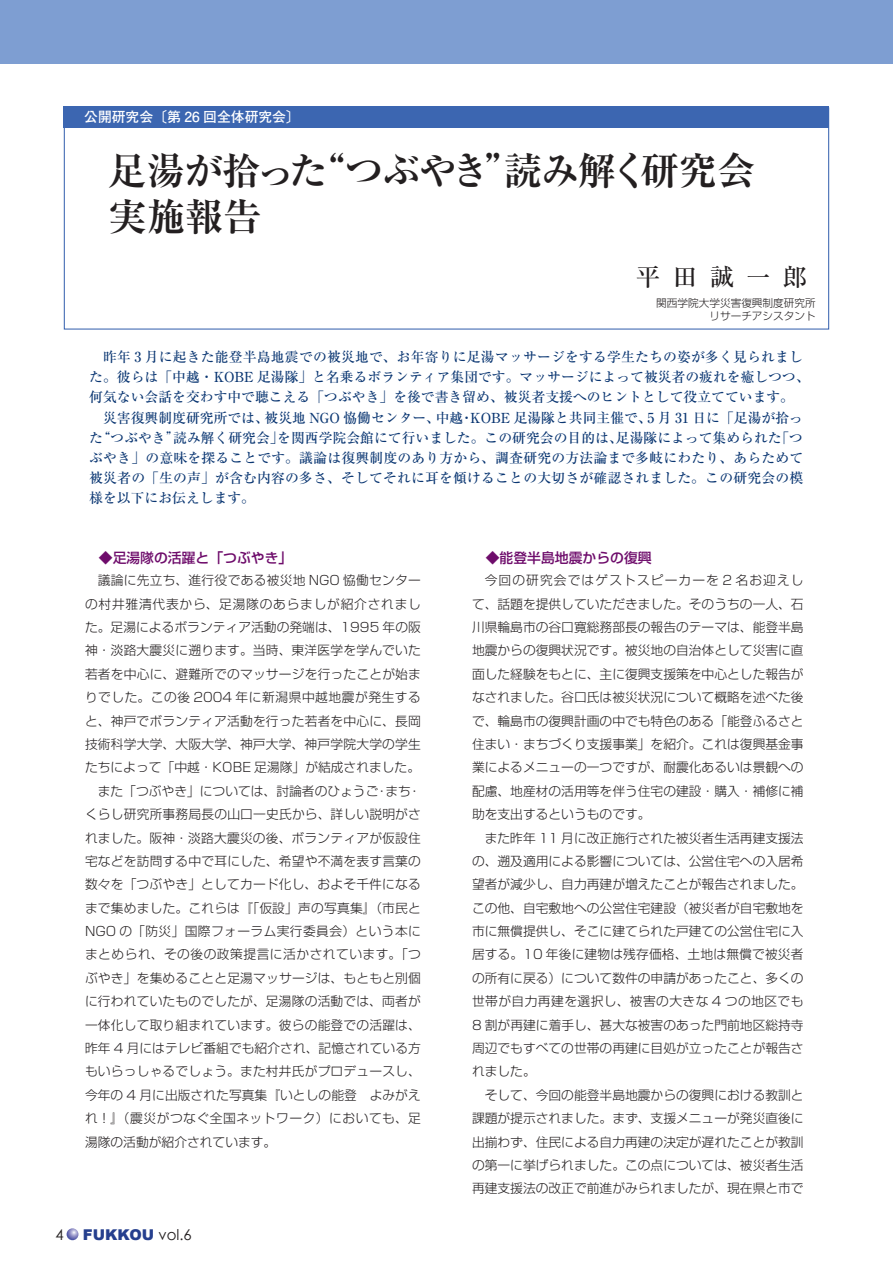
<style>
.page{position:relative;width:893px;height:1263px;background:#fff}
.page>*{position:absolute;margin:0;border:0;box-sizing:border-box;transform-origin:0 0}
.t1{font:700 38.25px/45.8px "Ryumin Pro";letter-spacing:-.03em;color:#231f20}
.t2{font:500 24.45px "Ryumin Pro";letter-spacing:.5em;color:#231f20}
.t3{font:900 14.85px "Arial";color:#253f8e}
.t4{font:14.85px "Century Gothic";color:#231f20}
.t5{font:500 13.8px/20.2px "Ryumin Pro";color:#0a3672}
.t6{font:500 13.8px "Shin Go Pro";color:#6e0c6b}
.t7{font:700 13.8px "Futo Go B101 Pro";color:#fff}
.t8{font:300 12.75px/23.4px "Shin Go Pro";letter-spacing:.015em;color:#231f20;text-align:justify}
.t9{font:300 12.75px "Shin Go Pro";letter-spacing:.04em;color:#231f20}
.t10{font:300 12.75px "Shin Go Pro";letter-spacing:.06em;color:#231f20}
.t11{font:300 10.65px/13.8px "Shin Go Pro";color:#231f20;text-align:right}
.s1{font-family:"Century Gothic";font-weight:400;color:#231f20}
</style>
<div class="page">
<div style="left:0;top:0;width:893px;height:64px;background:#7e9ed2"></div>
<div style="left:64px;top:106px;width:765px;height:22px;background:#3c66b1"></div>
<svg style="left:67px;top:1228px;width:11px;height:12px"></svg>
<p class="t7" style="left:84px;top:106px;width:224px">公開研究会〔第 26 回全体研究会〕　</p>
<h1 class="t1" style="left:108px;top:146px;width:648px">足湯が拾った“つぶやき”読み解く研究会実施報告</h1>
<h2 class="t2" style="left:636px;top:258px;width:173px">平田誠一郎</h2>
<p class="t11" style="left:656px;top:294px;width:161px">関西学院大学災害復興制度研究所リサーチアシスタント</p>
<p class="t5" style="left:89px;top:346px;width:722px;text-indent:14px">昨年 3 月に起きた能登半島地震での被災地で、お年寄りに足湯マッサージをする学生たちの姿が多く見られました。彼らは「中越・KOBE 足湯隊」と名乗るボランティア集団です。マッサージによって被災者の疲れを癒しつつ、何気ない会話を交わす中で聴こえる「つぶやき」を後で書き留め、被災者支援へのヒントとして役立てています。</p>
<p class="t5" style="left:89px;top:406px;width:715px;text-align:justify;text-indent:14px">災害復興制度研究所では、被災地 NGO 恊働センター、中越・KOBE 足湯隊と共同主催で、5 月 31 日に「足湯が拾った“つぶやき”読み解く研究会」を関西学院会館にて行いました。この研究会の目的は、足湯隊によって集められた「つぶやき」の意味を探ることです。議論は復興制度のあり方から、調査研究の方法論まで多岐にわたり、あらためて被災者の「生の声」が含む内容の多さ、そしてそれに耳を傾けることの大切さが確認されました。この研究会の模様を以下にお伝えします。</p>
<p class="t6" style="left:99px;top:546px;width:195px">◆足湯隊の活躍と「つぶやき」</p>
<p class="t8" style="left:98px;top:567px;width:325px">議論に先立ち、進行役である被災地 NGO 恊働センター</p>
<p class="t10" style="left:85px;top:593px;width:337px">の村井雅清代表から、足湯隊のあらましが紹介されまし</p>
<p class="t8" style="left:85px;top:614px;width:337px">た。足湯によるボランティア活動の発端は、1995 年の阪</p>
<p class="t8" style="left:85px;top:637px;width:337px">神・淡路大震災に遡ります。当時、東洋医学を学んでいた</p>
<p class="t8" style="left:85px;top:661px;width:337px">若者を中心に、避難所でのマッサージを行ったことが始ま</p>
<p class="t9" style="left:85px;top:687px;width:337px">りでした。この後 2004 年に新潟県中越地震が発生する</p>
<p class="t8" style="left:85px;top:707px;width:337px">と、神戸でボランティア活動を行った若者を中心に、長岡</p>
<p class="t8" style="left:85px;top:731px;width:337px">技術科学大学、大阪大学、神戸大学、神戸学院大学の学生</p>
<p class="t8" style="left:85px;top:754px;width:337px">たちによって「中越・KOBE 足湯隊」が結成されました。</p>
<p class="t8" style="left:98px;top:778px;width:325px">また「つぶやき」については、討論者のひょうご・まち・</p>
<p class="t8" style="left:85px;top:801px;width:337px">くらし研究所事務局長の山口一史氏から、詳しい説明がさ</p>
<p class="t8" style="left:85px;top:824px;width:337px">れました。阪神・淡路大震災の後、ボランティアが仮設住</p>
<p class="t8" style="left:85px;top:848px;width:337px">宅などを訪問する中で耳にした、希望や不満を表す言葉の</p>
<p class="t8" style="left:85px;top:871px;width:337px">数々を「つぶやき」としてカード化し、およそ千件になる</p>
<p class="t8" style="left:85px;top:894px;width:337px">まで集めました。これらは『「仮設」声の写真集』（市民と</p>
<p class="t8" style="left:85px;top:918px;width:337px">NGO の「防災」国際フォーラム実行委員会）という本に</p>
<p class="t9" style="left:85px;top:944px;width:337px">まとめられ、その後の政策提言に活かされています。「つ</p>
<p class="t8" style="left:85px;top:965px;width:337px">ぶやき」を集めることと足湯マッサージは、もともと別個</p>
<p class="t8" style="left:85px;top:988px;width:337px">に行われていたものでしたが、足湯隊の活動では、両者が</p>
<p class="t8" style="left:85px;top:1011px;width:337px">一体化して取り組まれています。彼らの能登での活躍は、</p>
<p class="t8" style="left:85px;top:1035px;width:337px">昨年 4 月にはテレビ番組でも紹介され、記憶されている方</p>
<p class="t8" style="left:85px;top:1058px;width:337px">もいらっしゃるでしょう。また村井氏がプロデュースし、</p>
<p class="t8" style="left:85px;top:1082px;width:337px">今年の 4 月に出版された写真集『いとしの能登　よみがえ</p>
<p class="t9" style="left:85px;top:1108px;width:337px">れ！』（震災がつなぐ全国ネットワーク）においても、足</p>
<p class="t8" style="left:85px;top:1128px;width:193px">湯隊の活動が紹介されています。</p>
<p class="t4" style="left:56px;top:1225px;width:10px">4</p>
<p class="t3" style="left:83px;top:1223px;width:110px">FUKKOU <span class="s1">vol.6</span></p>
<p class="t6" style="left:486px;top:546px;width:167px">◆能登半島地震からの復興</p>
<p class="t8" style="left:472px;top:567px;width:333px;text-indent:13px">今回の研究会ではゲストスピーカーを 2 名お迎えして、話題を提供していただきました。そのうちの一人、石川県輪島市の谷口寛総務部長の報告のテーマは、能登半島地震からの復興状況です。被災地の自治体として災害に直面した経験をもとに、主に復興支援策を中心とした報告がなされました。谷口氏は被災状況について概略を述べた後で、輪島市の復興計画の中でも特色のある「能登ふるさと住まい・まちづくり支援事業」を紹介。これは復興基金事業によるメニューの一つですが、耐震化あるいは景観への配慮、地産材の活用等を伴う住宅の建設・購入・補修に補助を支出するというものです。</p>
<p class="t8" style="left:472px;top:824px;width:333px;text-indent:13px">また昨年 11 月に改正施行された被災者生活再建支援法の、遡及適用による影響については、公営住宅への入居希望者が減少し、自力再建が増えたことが報告されました。この他、自宅敷地への公営住宅建設（被災者が自宅敷地を市に無償提供し、そこに建てられた戸建ての公営住宅に入居する。10 年後に建物は残存価格、土地は無償で被災者の所有に戻る）について数件の申請があったこと、多くの世帯が自力再建を選択し、被害の大きな 4 つの地区でも8 割が再建に着手し、甚大な被害のあった門前地区総持寺周辺でもすべての世帯の再建に目処が立ったことが報告されました。</p>
<p class="t8" style="left:472px;top:1082px;width:333px;text-indent:13px">そして、今回の能登半島地震からの復興における教訓と課題が提示されました。まず、支援メニューが発災直後に出揃わず、住民による自力再建の決定が遅れたことが教訓の第一に挙げられました。この点については、被災者生活再建支援法の改正で前進がみられましたが、現在県と市で</p>
</div>
